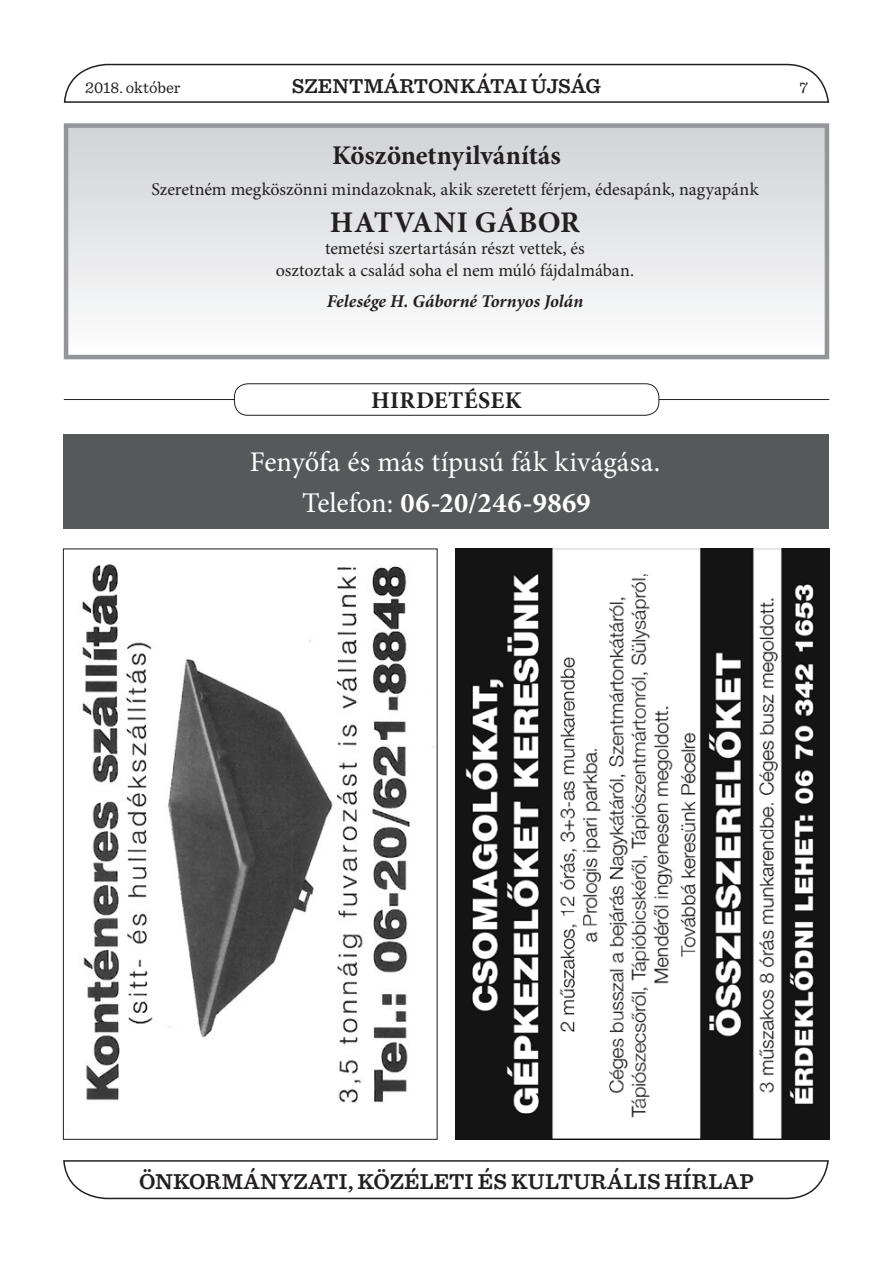
<style>
.page{position:relative;width:893px;height:1263px;background:#fff}
.page>*{position:absolute;margin:0;border:0;box-sizing:border-box;transform-origin:0 0}
.t1{font:700 30px "Minion Pro";letter-spacing:.01em;color:#231f20}
.t2{font:28.5px/40.2px "Minion Pro";letter-spacing:.005em;color:#fff;text-align:center}
.t3{font:700 27px "Minion Pro";letter-spacing:-.005em;color:#231f20}
.t4{font:700 24px "Minion Pro";letter-spacing:.015em;color:#231f20}
.t5{font:600 22.5px "Sentinel";letter-spacing:.01em;color:#231f20}
.t6{font:600 21px "Sentinel";color:#231f20}
.t7{font:18px/22.2px "Minion Pro";color:#231f20;text-align:center}
.t8{font:italic 700 18px "Minion Pro";color:#231f20}
.t9{font:16.5px "Sentinel";color:#231f20}
.s1{font-weight:700}
</style>
<div class="page">
<svg style="left:63px;top:63px;width:767px;height:40px"></svg>
<svg style="left:63px;top:1160px;width:766px;height:40px"></svg>
<img style="left:455px;top:549px;width:374px;height:591px">
<img style="left:81px;top:564px;width:353px;height:539px">
<hr style="left:64px;top:399px;width:765px;height:1px;background:#231f20">
<div style="left:234px;top:384px;width:425px;height:31px;background:#fff;border-radius:14px"></div>
<div style="left:234px;top:383px;width:425px;height:33px;border:1px solid #231f20;border-radius:14px"></div>
<div style="left:64px;top:434px;width:765px;height:94px;background:#57585a"></div>
<div style="left:66px;top:126px;width:761px;height:231px;background:linear-gradient(to bottom,#d1d2d5,#fdfdfe)"></div>
<div style="left:64px;top:123px;width:765px;height:236px;border:4px solid #939598"></div>
<p class="t9" style="left:85px;top:75px;width:97px">2018. október</p>
<p class="t6" style="left:292px;top:70px;width:310px">SZENTMÁRTONKÁTAI ÚJSÁG</p>
<p class="t9" style="left:799px;top:75px;width:10px">7</p>
<h3 class="t3" style="left:332px;top:137px;width:230px">Köszönetnyilvánítás</h3>
<p class="t7" style="left:151px;top:178px;width:609px">Szeretném megköszönni mindazoknak, akik szeretett férjem, édesapánk, nagyapánk</p>
<h1 class="t1" style="left:330px;top:201px;width:252px">HATVANI GÁBOR</h1>
<p class="t7" style="left:276px;top:237px;width:360px">temetési szertartásán részt vettek, és<br>osztoztak a család soha el nem múló fájdalmában.</p>
<p class="t8" style="left:327px;top:288px;width:258px">Felesége H. Gáborné Tornyos Jolán</p>
<h3 class="t4" style="left:371px;top:384px;width:152px">HIRDETÉSEK</h3>
<h2 class="t2" style="left:250px;top:442px;width:412px">Fenyőfa és más típusú fák kivágása.<br>Telefon: <span class="s1">06-20/246-9869</span></h2>
<p class="t5" style="left:139px;top:1164px;width:616px">ÖNKORMÁNYZATI, KÖZÉLETI ÉS KULTURÁLIS HÍRLAP</p>
</div>
